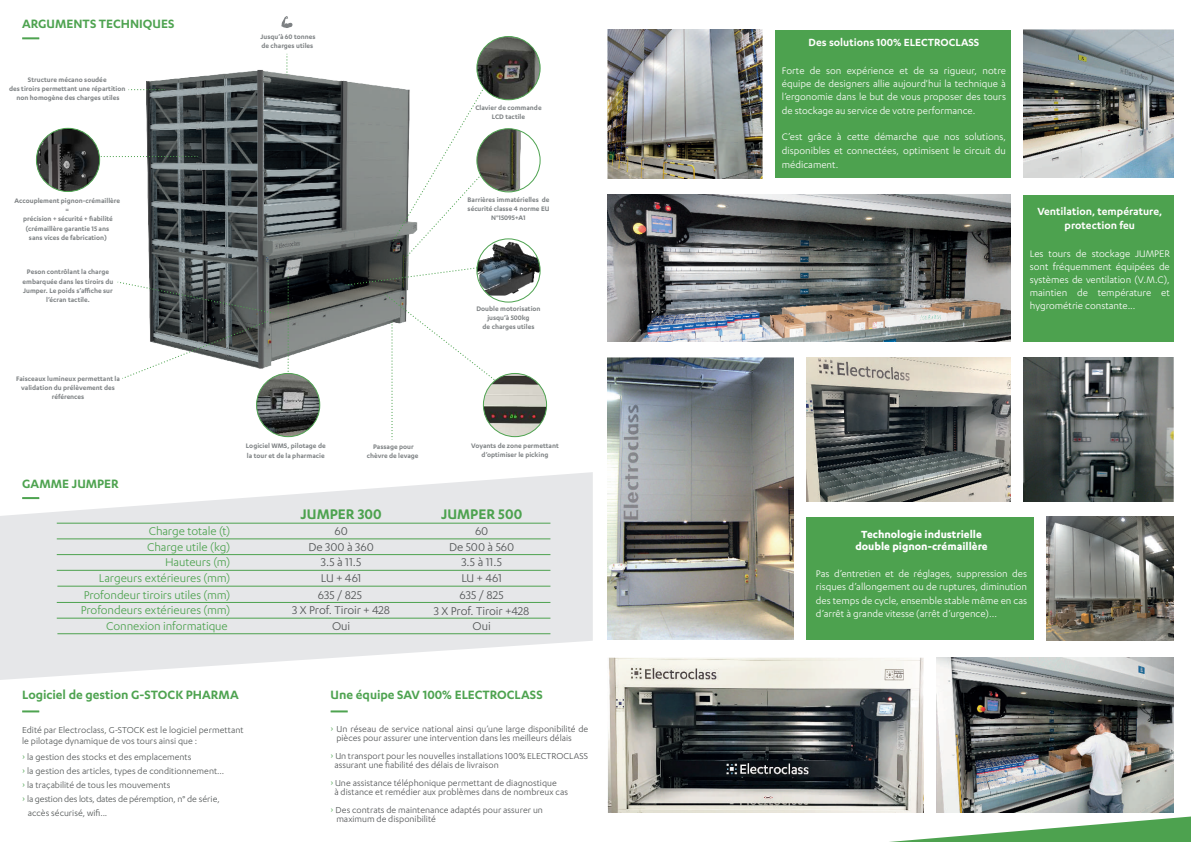
<style>
.page{position:relative;width:1191px;height:842px;background:#fff}
.page>*{position:absolute;margin:0;border:0;box-sizing:border-box;transform-origin:0 0}
.t1{font:600 16.1px "Karbon";letter-spacing:.005em;color:#4da24f}
.t2{font:600 14px "Karbon";color:#4ea350}
.t3{font:13.1px "Karbon";letter-spacing:-.005em;color:#4da24f}
.t4{font:13.1px "Karbon";letter-spacing:-.005em;color:#505354}
.t5{font:600 12px/14.4px "Karbon";color:#fffefd;text-align:center}
.t6{font:700 12px/11px "Karbon";color:#fff;text-align:center}
.t7{font:11px/13.2px "Karbon";color:#fffefd;text-align:justify}
.t8{font:10px/9px "Karbon";color:#525455}
.t9{font:10px/11px "Karbon";color:#525656}
.t10{font:10px "Karbon";letter-spacing:-.02em;color:#525656}
.t11{font:600 7.6px/9.1px "Karbon";color:#7d8183;text-align:center}
.s1{color:#4da24f}
.s2{color:#4ea350}
</style>
<div class="page">
<img style="left:1023px;top:30px;width:150px;height:148px">
<svg style="left:889px;top:816px;width:302px;height:26px"></svg>
<svg style="left:22px;top:37px;width:17px;height:2px"></svg>
<div style="left:775px;top:30px;width:235px;height:148px;background:#4da24f"></div>
<div style="left:1023px;top:195px;width:150px;height:146px;background:#4da24f"></div>
<div style="left:806px;top:518px;width:228px;height:122px;background:#4da24f"></div>
<svg style="left:0;top:472px;width:593px;height:208px;fill:#e6e7e9"></svg>
<svg style="left:22px;top:497px;width:17px;height:2px"></svg>
<svg style="left:22px;top:710px;width:17px;height:2px"></svg>
<svg style="left:331px;top:710px;width:17px;height:2px"></svg>
<img style="left:134px;top:65px;width:274px;height:307px">
<svg style="left:286px;top:54px;width:1px;height:22px"></svg>
<svg style="left:281px;top:16px;width:11px;height:12px"></svg>
<svg style="left:346px;top:85px;width:157px;height:201px"></svg>
<svg style="left:288px;top:275px;width:1px;height:97px"></svg>
<svg style="left:383px;top:293px;width:117px;height:147px"></svg>
<img style="left:477px;top:241px;width:63px;height:55px">
<div style="left:476px;top:238px;width:64px;height:65px;border:1px solid #4ea350;border-radius:50%"></div>
<img style="left:477px;top:129px;width:63px;height:63px">
<div style="left:476px;top:128px;width:64px;height:64px;border:1px solid #4ea350;border-radius:50%"></div>
<img style="left:483px;top:373px;width:63px;height:64px;border-radius:32px">
<div style="left:483px;top:373px;width:64px;height:64px;border:1px solid #4ea350;border-radius:50%"></div>
<hr style="left:57px;top:570px;width:493px;height:1px;background:#4da24f">
<hr style="left:57px;top:554px;width:493px;height:1px;background:#4da24f">
<hr style="left:57px;top:539px;width:493px;height:1px;background:#4da24f">
<hr style="left:57px;top:523px;width:493px;height:1px;background:#4da24f">
<hr style="left:57px;top:618px;width:493px;height:1px;background:#4da24f">
<hr style="left:57px;top:602px;width:493px;height:1px;background:#4da24f">
<hr style="left:57px;top:586px;width:493px;height:1px;background:#4da24f">
<hr style="left:57px;top:633px;width:493px;height:1px;background:#4da24f">
<img style="left:607px;top:194px;width:403px;height:147px">
<img style="left:607px;top:357px;width:186px;height:282px">
<img style="left:1047px;top:517px;width:126px;height:123px">
<img style="left:607px;top:30px;width:156px;height:148px">
<img style="left:1023px;top:357px;width:150px;height:144px">
<img style="left:477px;top:37px;width:63px;height:63px;border-radius:32px">
<div style="left:476px;top:36px;width:64px;height:64px;border:1px solid #4ea350;border-radius:50%"></div>
<img style="left:257px;top:373px;width:63px;height:64px">
<div style="left:256px;top:373px;width:64px;height:64px;border:1px solid #4ea350;border-radius:50%"></div>
<img style="left:607px;top:657px;width:316px;height:155px">
<img style="left:936px;top:657px;width:237px;height:155px">
<svg style="left:100px;top:156px;width:98px;height:1px"></svg>
<svg style="left:131px;top:89px;width:34px;height:1px"></svg>
<img style="left:36px;top:128px;width:64px;height:64px;border-radius:32px">
<div style="left:36px;top:128px;width:64px;height:64px;border:1px solid #4ea350;border-radius:50%"></div>
<svg style="left:118px;top:281px;width:156px;height:33px"></svg>
<svg style="left:122px;top:320px;width:146px;height:59px"></svg>
<img style="left:806px;top:357px;width:204px;height:144px">
<h2 class="t2" style="left:22px;top:16px;width:154px">ARGUMENTS TECHNIQUES</h2>
<p class="t11" style="left:9px;top:75px;width:118px">Structure mécano soudée<br>des tiroirs permettant une répartition non homogène des charges utiles</p>
<p class="t11" style="left:14px;top:196px;width:107px">Accouplement pignon-crémaillère =<br>précision + sécurité + fiabilité (crémaillère garantie 15 ans<br>sans vices de fabrication)</p>
<p class="t11" style="left:23px;top:267px;width:92px">Peson contrôlant la charge embarquée dans les tiroirs du<br>Jumper. Le poids s’affiche sur l’écran tactile.</p>
<p class="t11" style="left:16px;top:374px;width:105px">Faisceaux lumineux permettant la validation du prélèvement des références</p>
<h2 class="t2" style="left:22px;top:476px;width:98px">GAMME JUMPER</h2>
<p class="t11" style="left:261px;top:32px;width:56px;text-align:left">Jusqu’à 60 tonnes de charges utiles</p>
<p class="t11" style="left:246px;top:441px;width:81px;text-align:left">Logiciel WMS, pilotage de la tour et de la pharmacie</p>
<p class="t11" style="left:367px;top:442px;width:53px">Passage pour chèvre de levage</p>
<p class="t11" style="left:475px;top:103px;width:68px">Clavier de commande<br>LCD tactile</p>
<p class="t11" style="left:467px;top:195px;width:83px">Barrières immatérielles de sécurité classe 4 norme EU<br>N°15095+A1</p>
<p class="t11" style="left:476px;top:304px;width:66px">Double motorisation jusqu’à 500kg<br>de charges utiles</p>
<p class="t11" style="left:471px;top:441px;width:89px">Voyants de zone permettant d’optimiser le picking</p>
<h1 class="t1" style="left:300px;top:505px;width:83px">JUMPER 300</h1>
<h1 class="t1" style="left:441px;top:505px;width:83px">JUMPER 500</h1>
<h3 class="t3" style="left:149px;top:524px;width:83px">Charge totale (t)</h3>
<h3 class="t4" style="left:334px;top:524px;width:15px">60</h3>
<h3 class="t4" style="left:475px;top:524px;width:15px">60</h3>
<h3 class="t3" style="left:147px;top:539px;width:84px">Charge utile (kg)</h3>
<h3 class="t4" style="left:308px;top:539px;width:67px">De 300 à 360</h3>
<h3 class="t4" style="left:449px;top:539px;width:67px">De 500 à 560</h3>
<h3 class="t3" style="left:165px;top:555px;width:67px">Hauteurs (m)</h3>
<h3 class="t4" style="left:321px;top:555px;width:42px">3.5 à 11.5</h3>
<h3 class="t4" style="left:461px;top:555px;width:42px">3.5 à 11.5</h3>
<h3 class="t3" style="left:99px;top:571px;width:133px">Largeurs extérieures (mm)</h3>
<h3 class="t4" style="left:321px;top:571px;width:42px">LU + 461</h3>
<h3 class="t4" style="left:461px;top:571px;width:42px">LU + 461</h3>
<h3 class="t3" style="left:84px;top:587px;width:148px">Profondeur tiroirs utiles (mm)</h3>
<h3 class="t4" style="left:318px;top:587px;width:46px">635 / 825</h3>
<h3 class="t4" style="left:459px;top:587px;width:46px">635 / 825</h3>
<h3 class="t3" style="left:81px;top:603px;width:151px">Profondeurs extérieures (mm)</h3>
<h3 class="t4" style="left:292px;top:603px;width:99px">3 X Prof. Tiroir + 428</h3>
<h3 class="t4" style="left:434px;top:604px;width:97px">3 X Prof. Tiroir +428</h3>
<h3 class="t3" style="left:106px;top:619px;width:123px">Connexion informatique</h3>
<h3 class="t4" style="left:332px;top:619px;width:20px">Oui</h3>
<h3 class="t4" style="left:472px;top:619px;width:20px">Oui</h3>
<h2 class="t2" style="left:22px;top:687px;width:218px">Logiciel de gestion G-STOCK PHARMA</h2>
<h3 class="t9" style="left:22px;top:724px;width:223px">Edité par Electroclass, G-STOCK est le logiciel permettant le pilotage dynamique de vos tours ainsi que :</h3>
<h3 class="t9" style="left:22px;top:751px;width:171px"><span class="s1">›</span> la gestion des stocks et des emplacements</h3>
<h3 class="t9" style="left:22px;top:765px;width:203px"><span class="s1">›</span> la gestion des articles, types de conditionnement...</h3>
<h3 class="t9" style="left:22px;top:779px;width:150px"><span class="s1">›</span> la traçabilité de tous les mouvements</h3>
<h3 class="t10" style="left:22px;top:794px;width:199px"><span class="s1">›</span> la gestion des lots, dates de péremption, n° de série,</h3>
<h3 class="t9" style="left:28px;top:807px;width:81px">accès sécurisé, wifi...</h3>
<h2 class="t2" style="left:331px;top:687px;width:213px">Une équipe SAV 100% ELECTROCLASS</h2>
<h3 class="t8" style="left:336px;top:724px;width:253px;text-indent:-6px"><span class="s2">›</span> Un réseau de service national ainsi qu’une large disponibilité de pièces pour assurer une intervention dans les meilleurs délais</h3>
<h3 class="t8" style="left:334px;top:751px;width:255px;text-indent:-4px"><span class="s2">›</span> Un transport pour les nouvelles installations 100% ELECTROCLASS assurant une fiabilité des délais de livraison</h3>
<h3 class="t8" style="left:334px;top:778px;width:235px;text-indent:-4px"><span class="s2">›</span>Une assistance téléphonique permettant de diagnostique<br>à distance et remédier aux problèmes dans de nombreux cas</h3>
<h3 class="t8" style="left:336px;top:805px;width:208px;text-indent:-6px"><span class="s2">›</span> Des contrats de maintenance adaptés pour assurer un maximum de disponibilité</h3>
<h3 class="t5" style="left:808px;top:35px;width:172px">Des solutions 100% ELECTROCLASS</h3>
<h3 class="t7" style="left:782px;top:64px;width:226px">Forte de son expérience et de sa rigueur, notre équipe de designers allie aujourd'hui la technique à l’ergonomie dans le but de vous proposer des tours de stockage au service de votre performance.</h3>
<h3 class="t7" style="left:782px;top:129px;width:226px;line-height:14.4px">C’est grâce à cette démarche que nos solutions, disponibles et connectées, optimisent le circuit du</h3>
<h3 class="t7" style="left:782px;top:157px;width:58px">médicament.</h3>
<h3 class="t5" style="left:1037px;top:203px;width:126px">Ventilation, température, protection feu</h3>
<h3 class="t7" style="left:1029px;top:246px;width:141px">Les tours de stockage JUMPER sont fréquemment équipées de systèmes de ventilation (V.M.C), maintien de température et hygrométrie constante...</h3>
<h3 class="t6" style="left:855px;top:529px;width:134px">Technologie industrielle double pignon-crémaillère</h3>
<h3 class="t7" style="left:816px;top:567px;width:213px">Pas d’entretien et de réglages, suppression des risques d’allongement ou de ruptures, diminution des temps de cycle, ensemble stable même en cas d’arrêt à grande vitesse (arrêt d’urgence)...</h3>
</div>
